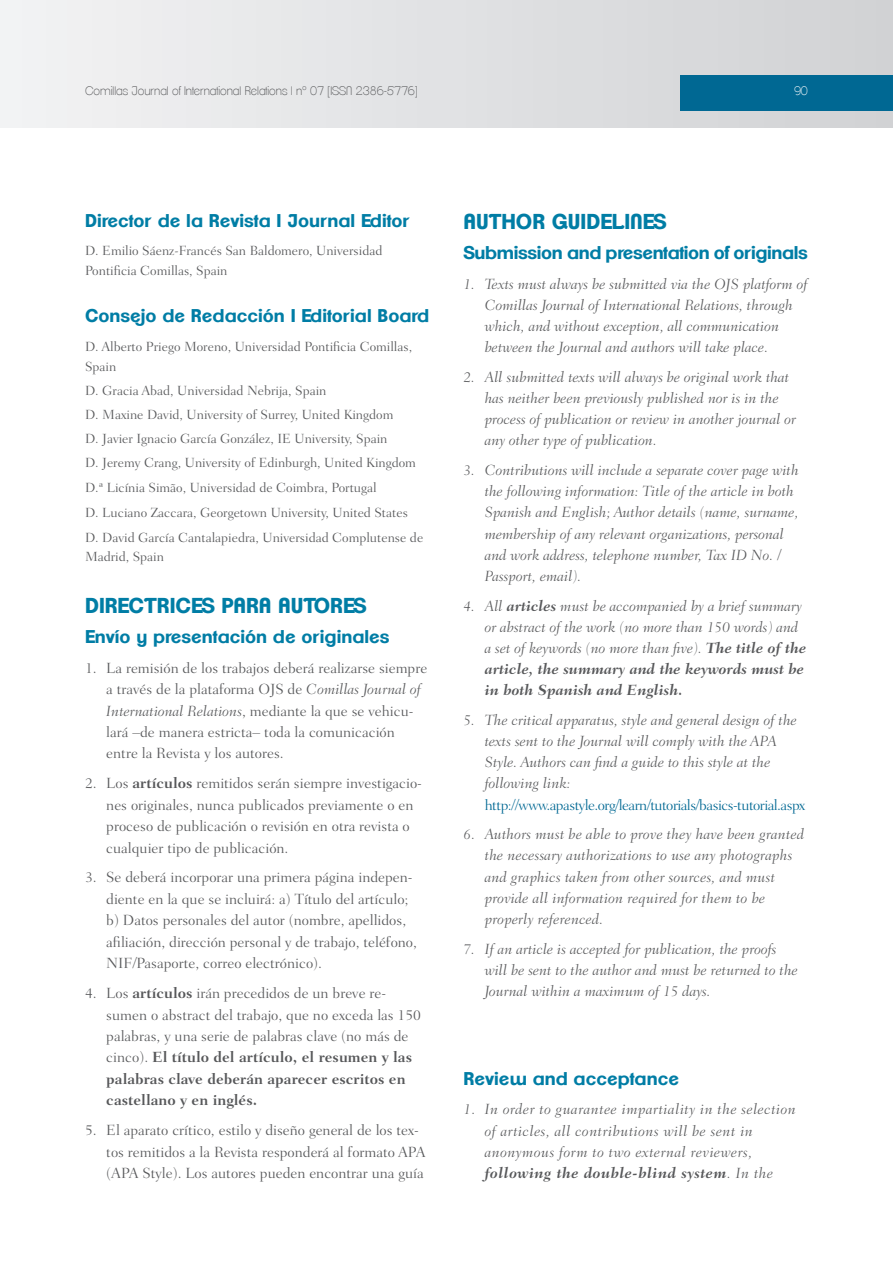
<style>
.page{position:relative;width:893px;height:1263px;background:#fff}
.page>*{position:absolute;margin:0;border:0;box-sizing:border-box;transform-origin:0 0}
.t1{font:700 21px "Clemente P Dam";color:#007da5}
.t2{font:700 18px "Clemente P Dam";color:#007da5}
.t3{font:700 18px "Clemente P Dam";letter-spacing:-.02em;color:#007da5}
.t4{font:italic 300 15px/21.1px "Fairfield LH";color:#57585a}
.t5{font:300 15px/21.5px "Fairfield LH";color:#57585a}
.t6{font:italic 300 15px/21.1px "Fairfield LH";letter-spacing:.03em;color:#57585a}
.t7{font:300 15px "Fairfield LH";letter-spacing:-.035em;color:#006893}
.t8{font:300 13.5px/24.2px "Fairfield LH";color:#57585a}
.t9{font:200 12px "Clemente P Dac";color:#57585a}
.t10{font:200 12px "Clemente P Dac";color:#fff}
.s1{font-style:italic}
.s2{font-weight:700}
</style>
<div class="page">
<div style="left:0;top:0;width:893px;height:128px;background:linear-gradient(to right,#f2f3f4,#d0d2d4)"></div>
<div style="left:680px;top:75px;width:213px;height:36px;background:#006893"></div>
<p class="t9" style="left:85px;top:83px;width:334px">Comillas Journal of International Relations | nº 07 [ISSN 2386-5776]</p>
<p class="t10" style="left:794px;top:83px;width:15px">90</p>
<p class="t2" style="left:85px;top:210px;width:326px">Director de la Revista I Journal Editor</p>
<p class="t8" style="left:85px;top:241px;width:299px;line-height:20px">D. Emilio Sáenz-Francés San Baldomero, Universidad<br>Pontificia Comillas, Spain</p>
<p class="t2" style="left:85px;top:305px;width:346px">Consejo de Redacción I Editorial Board</p>
<p class="t8" style="left:85px;top:336px;width:329px;line-height:20px">D. Alberto Priego Moreno, Universidad Pontificia Comillas,<br>Spain</p>
<p class="t8" style="left:85px;top:378px;width:332px">D. Gracia Abad, Universidad Nebrija, Spain<br>D. Maxine David, University of Surrey, United Kingdom<br>D. Javier Ignacio García González, IE University, Spain<br>D. Jeremy Crang, University of Edinburgh, United Kingdom D.ª Licínia Simão, Universidad de Coimbra, Portugal</p>
<p class="t8" style="left:85px;top:501px;width:340px">D. Luciano Zaccara, Georgetown University, United States<br>D. David García Cantalapiedra, Universidad Complutense de</p>
<p class="t8" style="left:85px;top:545px;width:80px">Madrid, Spain</p>
<h1 class="t1" style="left:85px;top:593px;width:283px">DIRECTRICES PARA AUTORES</h1>
<p class="t2" style="left:85px;top:625px;width:306px">Envío y presentación de originales</p>
<p class="t5" style="left:106px;top:657px;width:323px;text-indent:-21px">1. La remisión de los trabajos deberá realizarse siempre a través de la plataforma OJS de <span class="s1">Comillas Journal of International Relations</span>, mediante la que se vehicu&shy;lará –de manera estricta– toda la comunicación entre la Revista y los autores.</p>
<p class="t5" style="left:106px;top:773px;width:317px;text-indent:-21px">2. Los <span class="s2">artículos</span> remitidos serán siempre investigacio&shy;nes originales, nunca publicados previamente o en proceso de publicación o revisión en otra revista o cualquier tipo de publicación.</p>
<p class="t5" style="left:106px;top:867px;width:312px;text-indent:-21px">3. Se deberá incorporar una primera página indepen&shy;diente en la que se incluirá: a) Título del artículo; b) Datos personales del autor (nombre, apellidos, afiliación, dirección personal y de trabajo, teléfono, NIF/Pasaporte, correo electrónico).</p>
<p class="t5" style="left:106px;top:982px;width:316px;text-indent:-21px">4. Los <span class="s2">artículos</span> irán precedidos de un breve re&shy;sumen o abstract del trabajo, que no exceda las 150 palabras, y una serie de palabras clave (no más de cinco). <span class="s2">El título del artículo, el resumen y las palabras clave deberán aparecer escritos en castellano y en inglés.</span></p>
<p class="t5" style="left:106px;top:1119px;width:321px;text-indent:-21px">5. El aparato crítico, estilo y diseño general de los tex&shy;tos remitidos a la Revista responderá al formato APA (APA Style). Los autores pueden encontrar una guía</p>
<h1 class="t1" style="left:463px;top:209px;width:204px">AUTHOR GUIDELINES</h1>
<p class="t3" style="left:463px;top:242px;width:346px">Submission and presentation of originals</p>
<p class="t4" style="left:485px;top:273px;width:324px;text-indent:-21px">1. Texts must always be submitted via the OJS platform of Comillas Journal of International Relations, through which, and without exception, all communication between the Journal and authors will take place.</p>
<p class="t4" style="left:485px;top:366px;width:313px;text-indent:-21px">2. All submitted texts will always be original work that has neither been previously published nor is in the process of publication or review in another journal or any other type of publication.</p>
<p class="t4" style="left:485px;top:460px;width:316px;text-indent:-21px">3. Contributions will include a separate cover page with the following information: Title of the article in both Spanish and English; Author details (name, surname, membership of any relevant organizations, personal and work address, telephone number, Tax ID No. / Passport, email).</p>
<p class="t4" style="left:485px;top:595px;width:323px;text-indent:-21px">4. All <span class="s2">articles</span> must be accompanied by a brief summary or abstract of the work (no more than 150 words) and a set of keywords (no more than five). <span class="s2">The title of the article, the summary and the keywords must be in both Spanish and English.</span></p>
<p class="t4" style="left:485px;top:709px;width:314px;text-indent:-21px">5. The critical apparatus, style and general design of the texts sent to the Journal will comply with the APA Style. Authors can find a guide to this style at the following link:</p>
<p class="t7" style="left:485px;top:796px;width:322px">http://www.apastyle.org/learn/tutorials/basics-tutorial.aspx</p>
<p class="t4" style="left:485px;top:824px;width:321px;text-indent:-21px">6. Authors must be able to prove they have been granted the necessary authorizations to use any photographs and graphics taken from other sources, and must provide all information required for them to be properly referenced.</p>
<p class="t4" style="left:485px;top:938px;width:315px;text-indent:-21px">7. If an article is accepted for publication, the proofs will be sent to the author and must be returned to the<br>Journal within a maximum of 15 days.</p>
<p class="t2" style="left:463px;top:1067px;width:217px">Review and acceptance</p>
<p class="t6" style="left:485px;top:1099px;width:313px;text-indent:-21px">1. In order to guarantee impartiality in the selection of articles, all contributions will be sent in anonymous form to two external reviewers, <span class="s2">following the double-blind system</span>. In the</p>
</div>
